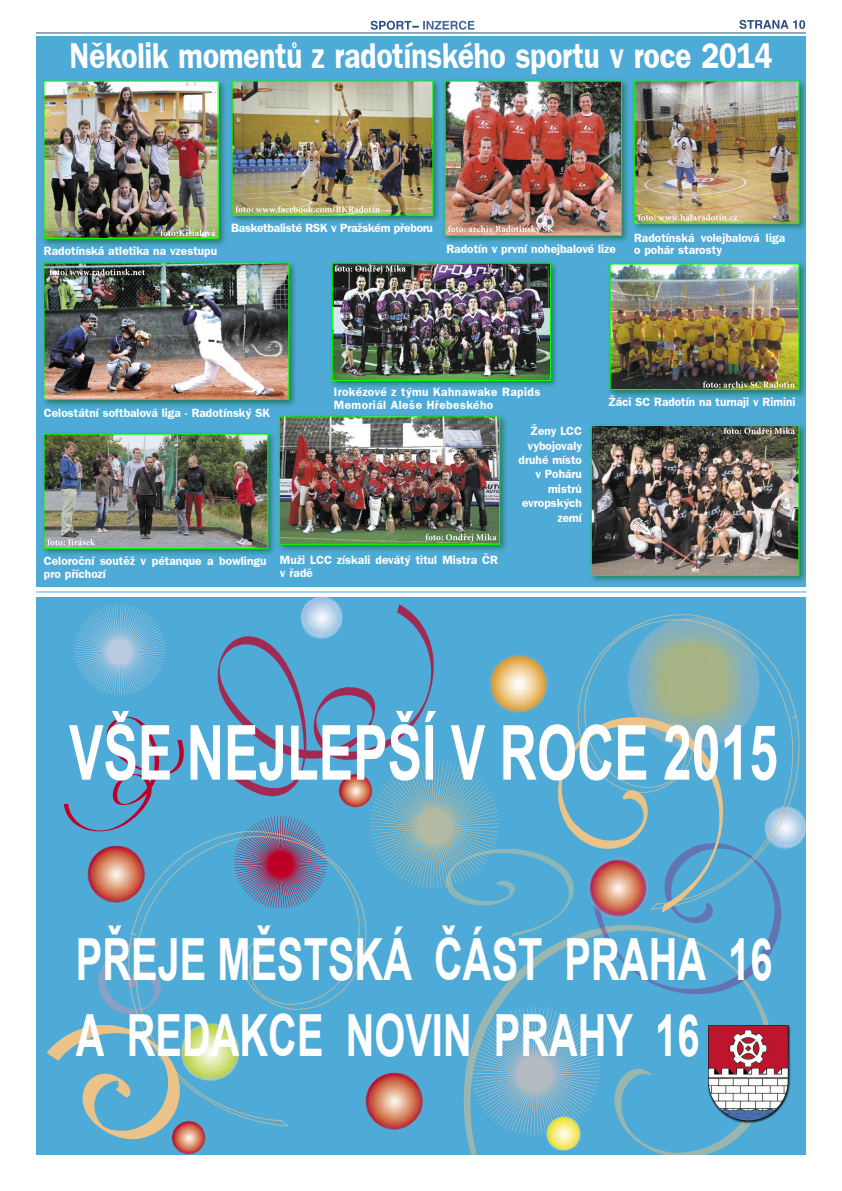
<style>
.page{position:relative;width:842px;height:1191px;background:#fff}
.page>*{position:absolute;margin:0;border:0;box-sizing:border-box;transform-origin:0 0}
.t1{font:700 76px "Arial";color:#fff;scale:.68 1}
.t2{font:58.2px "Arial Bold MT.Win East European";color:#fff;scale:.68 1}
.t3{font:700 58.2px "Arial";color:#fff;scale:.68 1}
.t4{font:36px "Frankfurt Gothic CE Bold";letter-spacing:-.01em;color:#fff;scale:.83 1}
.t5{font:12px/14.4px "Frankfurt Gothic CE Bold";color:#fff}
.t6{font:12px "Frankfurt Gothic CE Bold";letter-spacing:-.02em;color:#fff}
</style>
<div class="page">
<div style="left:36px;top:36px;width:770px;height:550px;background:#4eaad7"></div>
<hr style="left:36px;top:32px;width:770px;height:1px;background:#2d4f83">
<svg style="left:739px;top:20px;width:66px;height:9px"></svg>
<svg style="left:371px;top:21px;width:103px;height:9px"></svg>
<div style="left:41px;top:78px;width:186px;height:169px;background:#004e00;opacity:.5"></div>
<img style="left:46px;top:83px;width:170px;height:154px">
<div style="left:230px;top:78px;width:211px;height:146px;background:#004e00;opacity:.5"></div>
<img style="left:234px;top:83px;width:197px;height:130px">
<div style="left:41px;top:431px;width:236px;height:126px;background:#004e00;opacity:.5"></div>
<img style="left:46px;top:436px;width:220px;height:110px">
<div style="left:44px;top:434px;width:224px;height:114px;border:1px solid #0f0"></div>
<div style="left:41px;top:260px;width:257px;height:148px;background:#004e00;opacity:.5"></div>
<img style="left:46px;top:265px;width:241px;height:132px">
<div style="left:328px;top:259px;width:232px;height:131px;background:#004e00;opacity:.5"></div>
<img style="left:334px;top:265px;width:215px;height:114px">
<div style="left:332px;top:263px;width:219px;height:118px;border:1px solid #0f0"></div>
<div style="left:276px;top:414px;width:233px;height:139px;background:#004e00;opacity:.5"></div>
<img style="left:281px;top:419px;width:217px;height:123px">
<div style="left:279px;top:417px;width:221px;height:127px;border:1px solid #0f0"></div>
<div style="left:442px;top:78px;width:189px;height:167px;background:#004e00;opacity:.5"></div>
<img style="left:447px;top:83px;width:173px;height:151px">
<div style="left:445px;top:81px;width:177px;height:155px;border:1px solid #0f0"></div>
<div style="left:632px;top:78px;width:176px;height:154px;background:#004e00;opacity:.5"></div>
<img style="left:636px;top:83px;width:161px;height:138px">
<div style="left:634px;top:81px;width:165px;height:142px;border:1px solid #0f0"></div>
<div style="left:607px;top:261px;width:201px;height:138px;background:#004e00;opacity:.5"></div>
<img style="left:612px;top:266px;width:185px;height:122px">
<div style="left:610px;top:264px;width:189px;height:126px;border:1px solid #0f0"></div>
<div style="left:588px;top:422px;width:220px;height:163px;background:#004e00;opacity:.5"></div>
<img style="left:593px;top:427px;width:204px;height:146px">
<div style="left:591px;top:425px;width:208px;height:150px;border:1px solid #0f0"></div>
<hr style="left:36px;top:591px;width:770px;height:1px;background:#4eaad7">
<svg style="left:235px;top:206px;width:145px;height:7px"></svg>
<svg style="left:49px;top:269px;width:96px;height:6px"></svg>
<svg style="left:334px;top:265px;width:72px;height:9px"></svg>
<svg style="left:703px;top:381px;width:92px;height:7px"></svg>
<svg style="left:47px;top:539px;width:48px;height:7px"></svg>
<svg style="left:425px;top:534px;width:71px;height:8px"></svg>
<svg style="left:724px;top:427px;width:71px;height:9px"></svg>
<svg style="left:448px;top:225px;width:105px;height:9px"></svg>
<svg style="left:638px;top:214px;width:99px;height:6px"></svg>
<svg style="left:160px;top:229px;width:55px;height:7px"></svg>
<div style="left:36px;top:598px;width:770px;height:557px;background:#4eaad6"></div>
<svg style="left:74px;top:604px;width:92px;height:91px"></svg>
<svg style="left:463px;top:997px;width:306px;height:158px"></svg>
<svg style="left:98px;top:944px;width:30px;height:69px"></svg>
<svg style="left:247px;top:816px;width:54px;height:15px"></svg>
<img style="left:87px;top:845px;width:41px;height:58px">
<img style="left:301px;top:796px;width:69px;height:35px">
<img style="left:510px;top:1079px;width:107px;height:76px">
<img style="left:171px;top:1126px;width:35px;height:29px">
<img style="left:366px;top:1072px;width:57px;height:58px">
<img style="left:800px;top:812px;width:6px;height:31px">
<img style="left:306px;top:598px;width:32px;height:6px">
<img style="left:489px;top:655px;width:59px;height:58px">
<svg style="left:370px;top:714px;width:411px;height:283px"></svg>
<svg style="left:64px;top:716px;width:120px;height:116px"></svg>
<svg style="left:218px;top:604px;width:215px;height:192px"></svg>
<svg style="left:47px;top:1025px;width:134px;height:114px"></svg>
<svg style="left:128px;top:831px;width:238px;height:295px"></svg>
<svg style="left:578px;top:614px;width:222px;height:295px"></svg>
<img style="left:709px;top:1025px;width:82px;height:98px">
<p class="t4" style="left:70px;top:36px;width:849px">Několik momentů z radotínského sportu v roce 2014</p>
<p class="t5" style="left:44px;top:243px;width:175px">Radotínská atletika na vzestupu</p>
<p class="t6" style="left:231px;top:221px;width:204px">Basketbalisté RSK v Pražském přeboru</p>
<p class="t5" style="left:634px;top:230px;width:153px">Radotínská volejbalová liga</p>
<p class="t5" style="left:446px;top:242px;width:171px">Radotín v první nohejbalové lize</p>
<p class="t5" style="left:634px;top:242px;width:89px">o pohár starosty</p>
<p class="t5" style="left:44px;top:405px;width:228px">Celostátní softbalová liga - Radotínský SK</p>
<p class="t5" style="left:334px;top:385px;width:208px">Irokézové z týmu Kahnawake Rapids</p>
<p class="t5" style="left:334px;top:398px;width:161px">Memoriál Aleše Hřebeského</p>
<p class="t5" style="left:608px;top:395px;width:189px">Žáci SC Radotín na turnaji v Rimini</p>
<p class="t5" style="left:519px;top:424px;width:65px;text-align:right">Ženy LCC vybojovaly druhé místo v Poháru</p>
<p class="t5" style="left:522px;top:481px;width:62px;text-align:right">mistrů evropských zemí</p>
<p class="t5" style="left:44px;top:554px;width:224px;line-height:13px">Celoroční soutěž v pétanque a bowlingu pro příchozí</p>
<p class="t5" style="left:280px;top:553px;width:220px;line-height:13px">Muži LCC získali devátý titul Mistra ČR v řadě</p>
<h1 class="t1" style="left:69px;top:703px;width:1044px">VŠE NEJLEPŠÍ V ROCE 2015</h1>
<h2 class="t2" style="left:76px;top:921px;width:1026px">PŘEJE MĚSTSKÁ ČÁST PRAHA 16</h2>
<h2 class="t3" style="left:76px;top:997px;width:918px">A REDAKCE NOVIN PRAHY 16</h2>
</div>
